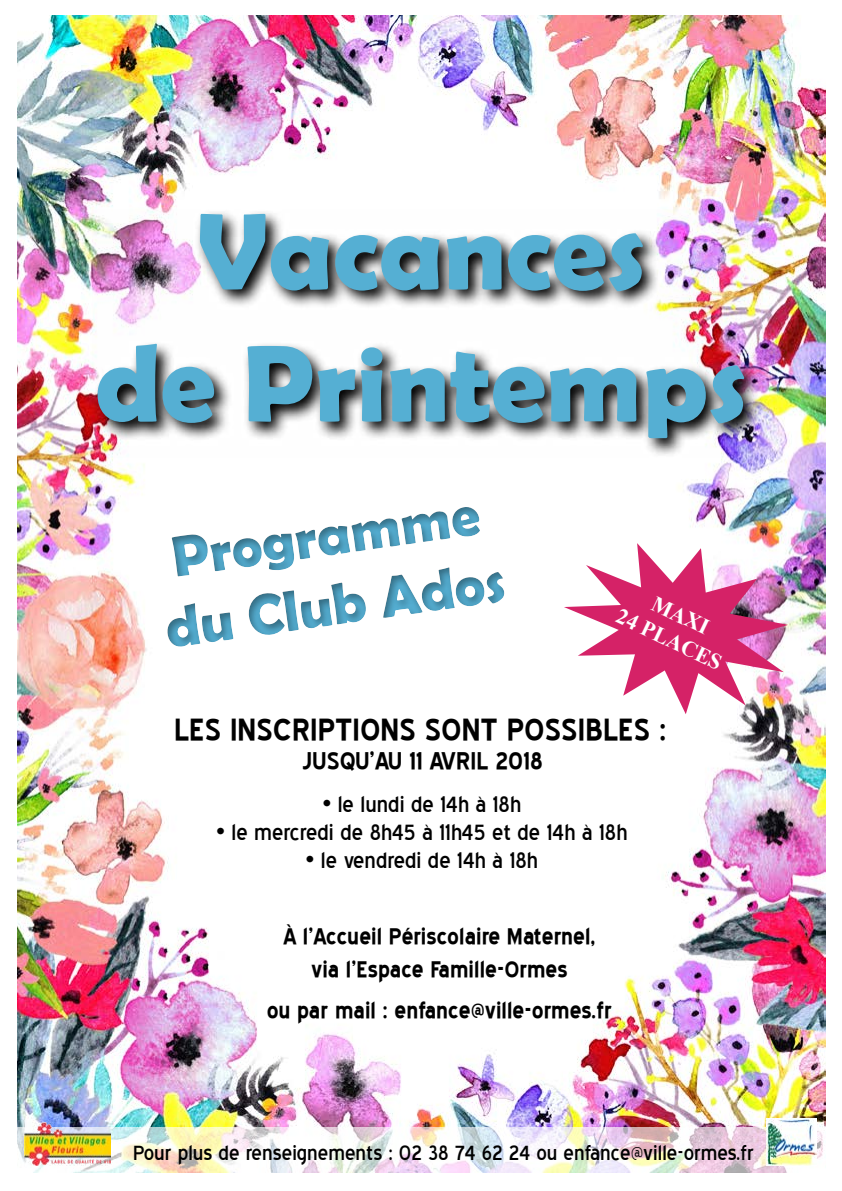
<style>
.page{position:relative;width:842px;height:1191px;background:#fff}
.page>*{position:absolute;margin:0;border:0;box-sizing:border-box;transform-origin:0 0}
.t1{font:700 110px/132px "Berlin Sans FB Demi";color:#55afd3;text-align:center}
.t2{font:700 58px/69.6px "Berlin Sans FB Demi";color:#55afd3}
.t3{font:700 38px "Blue Highway";color:#000}
.t4{font:700 30px "Blue Highway";color:#000}
.t5{font:700 28px/33.6px "Blue Highway";color:#000;text-align:center}
.t6{font:28px "Blue Highway";color:#000}
.t7{font:26px "Blue Highway";color:#000}
.t8{font:700 22px/26.3px "Times New Roman";color:#fff;text-align:center}
</style>
<div class="page">
<img style="left:17px;top:16px;width:809px;height:1111px">
<img style="left:17px;top:1127px;width:806px;height:46px">
<img style="left:767px;top:1119px;width:50px;height:46px">
<svg style="left:92px;top:209px;width:670px;height:248px"></svg>
<svg style="left:121px;top:462px;width:460px;height:207px"></svg>
<svg style="left:564px;top:543px;width:224px;height:171px"></svg>
<img style="left:24px;top:1122px;width:87px;height:43px">
<h1 class="t1" style="left:95px;top:184px;width:653px">Vacances<br>de Printemps</h1>
<h2 class="t2" style="left:151px;top:524px;width:344px;rotate:-8deg">Programme du Club Ados</h2>
<p class="t8" style="left:634px;top:578px;width:116px;rotate:25deg">MAXI<br>24 PLACES</p>
<h3 class="t3" style="left:174px;top:712px;width:494px">LES INSCRIPTIONS SONT POSSIBLES :</h3>
<p class="t4" style="left:303px;top:747px;width:242px">JUSQU’AU 11 AVRIL 2018</p>
<p class="t6" style="left:320px;top:792px;width:203px">•le lundi de 14h à 18h</p>
<p class="t6" style="left:213px;top:820px;width:415px">•le mercredi de 8h45 à 11h45 et de 14h à 18h</p>
<p class="t6" style="left:303px;top:848px;width:236px">•le vendredi de 14h à 18h</p>
<p class="t5" style="left:283px;top:919px;width:314px">À l’Accueil Périscolaire Maternel, via l’Espace Famille-Ormes</p>
<p class="t5" style="left:267px;top:994px;width:347px">ou par mail : enfance@ville-ormes.fr</p>
<p class="t7" style="left:133px;top:1141px;width:622px">Pour plus de renseignements : 02 38 74 62 24 ou enfance@ville-ormes.fr</p>
</div>
